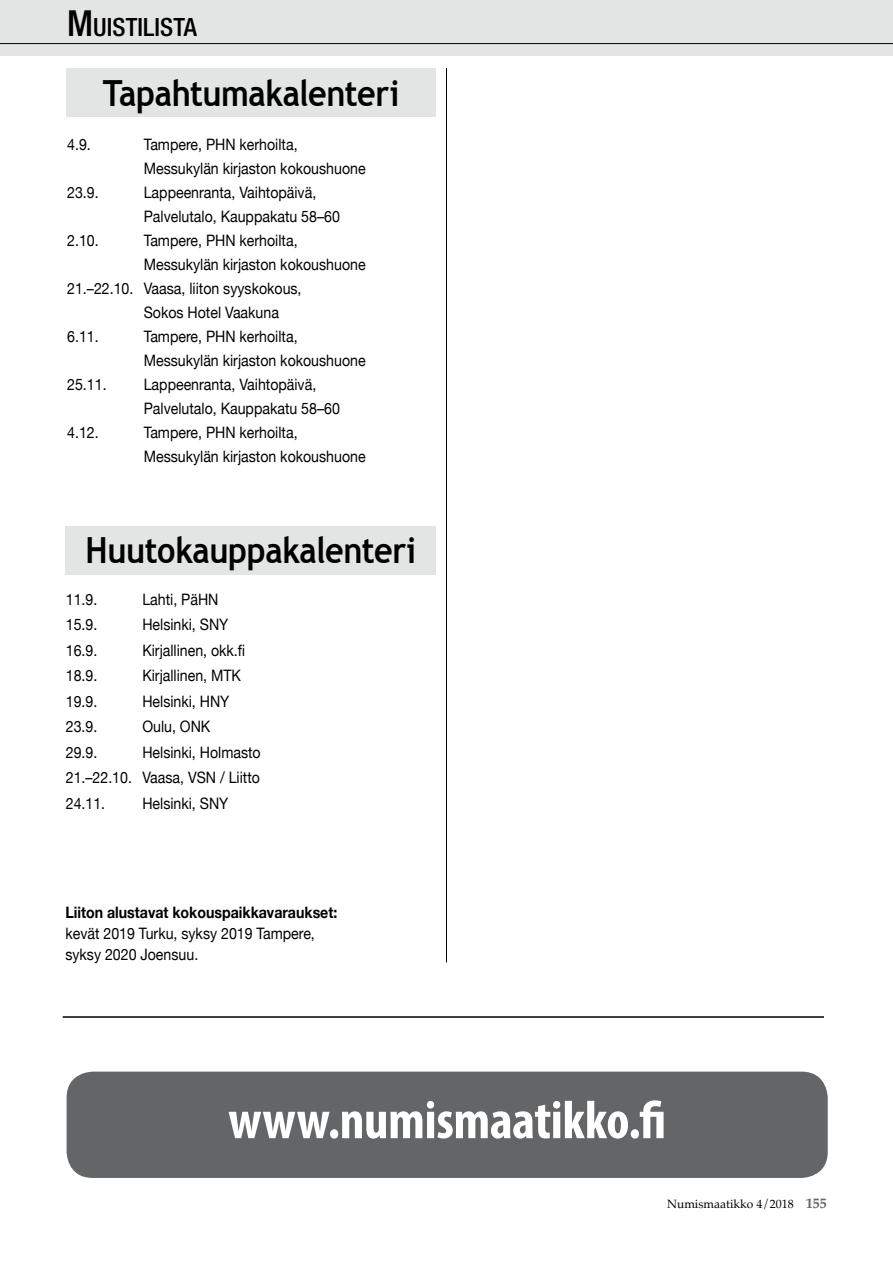
<style>
.page{position:relative;width:893px;height:1263px;background:#fff}
.page>*{position:absolute;margin:0;border:0;box-sizing:border-box;transform-origin:0 0}
.t1{font:700 condensed 54px "Myriad Pro";letter-spacing:-.005em;color:#fff}
.t2{font:700 36px "Trebuchet MS";letter-spacing:-.015em;color:#000;scale:.9 1}
.t3{font:500 condensed 25.2px "Helvetica Neue LT Std";letter-spacing:.005em;color:#000}
.t4{font:15.75px/24px "Helvetica Neue";color:#000;scale:.9 1}
.t5{font:700 15.75px "Helvetica Neue";color:#000;scale:.9 1}
.t6{font:12px "Palatino";color:#000}
.s1{font-size:36px}
.s2{font-weight:700;font-size:14.25px;color:#646567}
</style>
<div class="page">
<div style="left:0;top:0;width:893px;height:55px;background:#e3e4e4"></div>
<div style="left:66px;top:68px;width:370px;height:49px;background:#e3e4e4"></div>
<div style="left:66px;top:526px;width:370px;height:49px;background:#e3e4e4"></div>
<hr style="left:0;top:43px;width:893px;height:1px;background:#000">
<hr style="left:446px;top:68px;width:1px;height:894px;background:#000">
<hr style="left:63px;top:1016px;width:761px;height:2px;background:#000">
<div style="left:67px;top:1071px;width:761px;height:107px;background:#646567;border-radius:26px"></div>
<h3 class="t3" style="left:67px;top:12px;width:131px"><span class="s1">M</span>UISTILISTA</h3>
<h2 class="t2" style="left:103px;top:70px;width:331px">Tapahtumakalenteri</h2>
<p class="t4" style="left:67px;top:133px;width:28px">4.9.</p>
<p class="t4" style="left:144px;top:133px;width:248px">Tampere, PHN kerhoilta,<br>Messukylän kirjaston kokoushuone</p>
<p class="t4" style="left:67px;top:181px;width:37px">23.9.</p>
<p class="t4" style="left:144px;top:181px;width:219px">Lappeenranta, Vaihtopäivä,<br>Palvelutalo, Kauppakatu 58–60</p>
<p class="t4" style="left:67px;top:229px;width:37px">2.10.</p>
<p class="t4" style="left:144px;top:229px;width:172px">Tampere, PHN kerhoilta,</p>
<p class="t4" style="left:144px;top:253px;width:248px">Messukylän kirjaston kokoushuone</p>
<p class="t4" style="left:67px;top:277px;width:262px">21.–22.10. Vaasa, liiton syyskokous,</p>
<p class="t4" style="left:144px;top:301px;width:152px">Sokos Hotel Vaakuna</p>
<p class="t4" style="left:67px;top:325px;width:37px">6.11.</p>
<p class="t4" style="left:144px;top:325px;width:248px">Tampere, PHN kerhoilta,<br>Messukylän kirjaston kokoushuone</p>
<p class="t4" style="left:67px;top:373px;width:45px">25.11.</p>
<p class="t4" style="left:144px;top:373px;width:219px">Lappeenranta, Vaihtopäivä,<br>Palvelutalo, Kauppakatu 58–60</p>
<p class="t4" style="left:67px;top:421px;width:37px">4.12.</p>
<p class="t4" style="left:144px;top:421px;width:248px">Tampere, PHN kerhoilta,<br>Messukylän kirjaston kokoushuone</p>
<h2 class="t2" style="left:86px;top:528px;width:369px">Huutokauppakalenteri</h2>
<p class="t4" style="left:66px;top:588px;width:37px">11.9.</p>
<p class="t4" style="left:142px;top:588px;width:86px">Lahti, PäHN</p>
<p class="t4" style="left:66px;top:613px;width:37px">15.9.</p>
<p class="t4" style="left:142px;top:613px;width:97px">Helsinki, SNY</p>
<p class="t4" style="left:66px;top:639px;width:37px">16.9.</p>
<p class="t4" style="left:142px;top:639px;width:116px">Kirjallinen, okk.fi</p>
<p class="t4" style="left:66px;top:664px;width:37px">18.9.</p>
<p class="t4" style="left:142px;top:664px;width:111px">Kirjallinen, MTK</p>
<p class="t4" style="left:66px;top:690px;width:37px">19.9.</p>
<p class="t4" style="left:142px;top:690px;width:98px">Helsinki, HNY</p>
<p class="t4" style="left:66px;top:715px;width:37px">23.9.</p>
<p class="t4" style="left:142px;top:715px;width:77px">Oulu, ONK</p>
<p class="t4" style="left:66px;top:741px;width:37px">29.9.</p>
<p class="t4" style="left:66px;top:740px;width:218px;line-height:25.5px;text-align:justify;text-indent:77px">Helsinki, Holmasto 21.–22.10. Vaasa, VSN / Liitto 24.11.</p>
<p class="t4" style="left:142px;top:792px;width:97px">Helsinki, SNY</p>
<p class="t5" style="left:65px;top:900px;width:304px">Liiton alustavat kokouspaikkavaraukset:</p>
<p class="t4" style="left:65px;top:924px;width:279px;line-height:21px">kevät 2019 Turku, syksy 2019 Tampere, syksy 2020 Joensuu.</p>
<h1 class="t1" style="left:228px;top:1086px;width:439px">www.numismaatikko.fi</h1>
<p class="t6" style="left:667px;top:1194px;width:161px">Numismaatikko 4/2018 <span class="s2">155</span></p>
</div>
